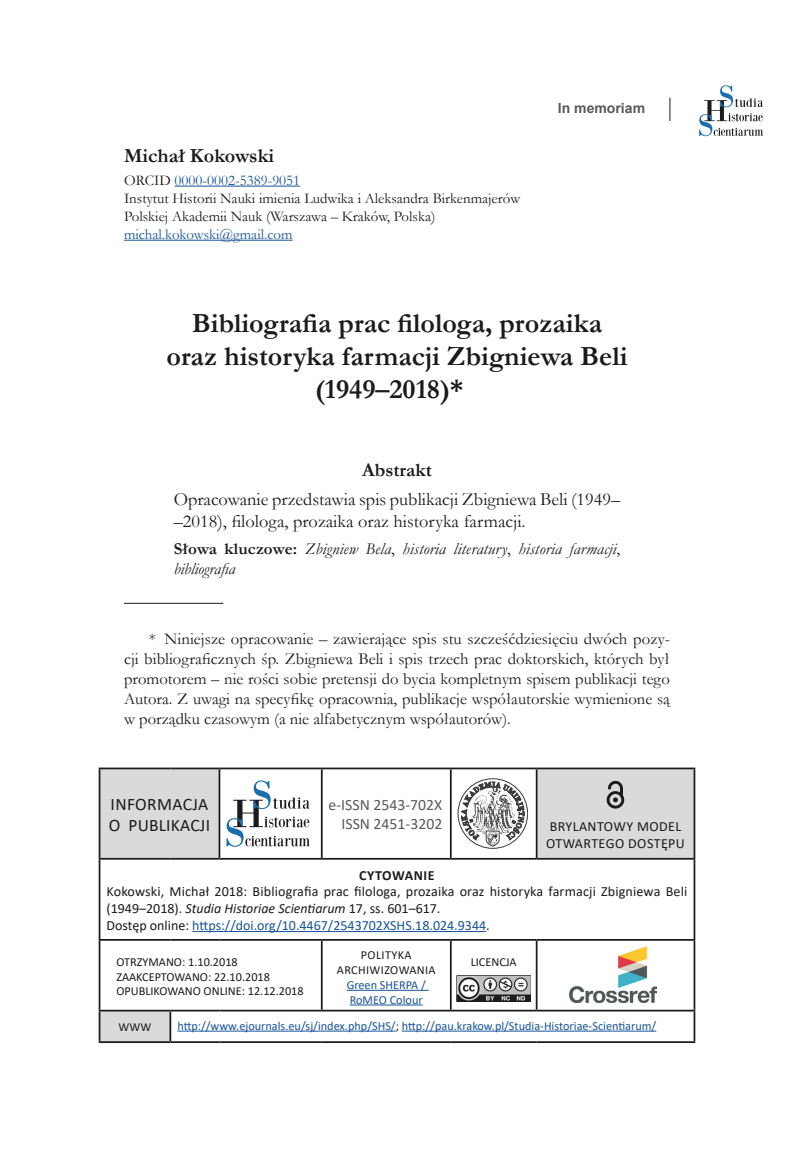
<style>
.page{position:relative;width:794px;height:1166px;background:#fff}
.page>*{position:absolute;margin:0;border:0;box-sizing:border-box;transform-origin:0 0}
.t1{font:700 28px/33.2px "Garamond";color:#1b1b1e;text-align:center}
.t2{font:700 20.12px "Garamond";color:#1b1b1e}
.t3{font:700 19.25px "Garamond";color:#1b1b1e}
.t4{font:18.38px/21.9px "Garamond";color:#1b1b1e}
.t5{font:17.5px/21px "Calibri";letter-spacing:.01em;color:#1b1b1e}
.t6{font:16.62px/20.1px "Garamond";color:#1b1b1e;text-align:justify}
.t7{font:italic 16.62px/20.1px "Garamond";letter-spacing:.01em;color:#1b1b1e}
.t8{font:15.75px/19.2px "Calibri";color:#58595b;text-align:right}
.t9{font:14.88px/18px "Garamond";color:#1b1b1e}
.t10{font:14.88px "Garamond";color:#175499}
.t11{font:14px/16.8px "Calibri";letter-spacing:.01em;color:#1b1b1e}
.t12{font:14px/17.5px "Calibri";letter-spacing:.03em;color:#1b1b1e}
.t13{font:700 14px "Arial";color:#58595b}
.t14{font:700 14px "Calibri";letter-spacing:.04em;color:#1b1b1e}
.t15{font:12.25px/14.7px "Calibri";color:#175499}
.t16{font:12.25px/14.7px "Calibri";color:#1b1b1e}
.t17{font:12.25px/15.2px "Calibri";letter-spacing:.03em;color:#1b1b1e;text-align:center}
.s1{color:#175499}
.s2{font-weight:700;font-style:normal}
.s3{font-style:normal}
.s4{font-style:italic}
.s5{color:#1b1b1e}
</style>
<div class="page">
<svg style="left:699px;top:85px;width:64px;height:51px"></svg>
<svg style="left:669px;top:98px;width:1px;height:23px"></svg>
<hr style="left:175px;top:186px;width:125px;height:1px;background:#175499">
<hr style="left:124px;top:240px;width:169px;height:1px;background:#175499">
<hr style="left:124px;top:603px;width:99px;height:1px;background:#1b1b1e">
<svg style="left:100px;top:769px;width:593px;height:272px"></svg>
<hr style="left:99px;top:767px;width:71px;height:2px;background:#1b1b1e">
<hr style="left:99px;top:769px;width:1px;height:89px;background:#1b1b1e">
<hr style="left:170px;top:767px;width:49px;height:2px;background:#1b1b1e">
<hr style="left:219px;top:767px;width:103px;height:2px;background:#1b1b1e">
<hr style="left:219px;top:769px;width:1px;height:89px;background:#1b1b1e">
<hr style="left:322px;top:767px;width:129px;height:2px;background:#1b1b1e">
<hr style="left:321px;top:769px;width:2px;height:89px;background:#1b1b1e">
<hr style="left:451px;top:767px;width:85px;height:2px;background:#1b1b1e">
<hr style="left:450px;top:769px;width:2px;height:89px;background:#1b1b1e">
<hr style="left:536px;top:767px;width:159px;height:2px;background:#1b1b1e">
<hr style="left:536px;top:769px;width:1px;height:89px;background:#1b1b1e">
<hr style="left:693px;top:769px;width:2px;height:89px;background:#1b1b1e">
<hr style="left:99px;top:858px;width:71px;height:1px;background:#1b1b1e">
<hr style="left:99px;top:859px;width:1px;height:80px;background:#1b1b1e">
<hr style="left:170px;top:858px;width:49px;height:1px;background:#1b1b1e">
<hr style="left:219px;top:858px;width:103px;height:1px;background:#1b1b1e">
<hr style="left:322px;top:858px;width:129px;height:1px;background:#1b1b1e">
<hr style="left:451px;top:858px;width:85px;height:1px;background:#1b1b1e">
<hr style="left:536px;top:858px;width:159px;height:1px;background:#1b1b1e">
<hr style="left:693px;top:859px;width:2px;height:80px;background:#1b1b1e">
<hr style="left:99px;top:939px;width:71px;height:2px;background:#1b1b1e">
<hr style="left:99px;top:941px;width:1px;height:69px;background:#1b1b1e">
<hr style="left:170px;top:939px;width:49px;height:2px;background:#1b1b1e">
<hr style="left:219px;top:939px;width:103px;height:2px;background:#1b1b1e">
<hr style="left:322px;top:939px;width:129px;height:2px;background:#1b1b1e">
<hr style="left:321px;top:941px;width:2px;height:69px;background:#1b1b1e">
<hr style="left:451px;top:939px;width:85px;height:2px;background:#1b1b1e">
<hr style="left:450px;top:941px;width:2px;height:69px;background:#1b1b1e">
<hr style="left:536px;top:939px;width:159px;height:2px;background:#1b1b1e">
<hr style="left:536px;top:941px;width:1px;height:69px;background:#1b1b1e">
<hr style="left:693px;top:941px;width:2px;height:69px;background:#1b1b1e">
<hr style="left:99px;top:1010px;width:71px;height:1px;background:#1b1b1e">
<hr style="left:99px;top:1011px;width:1px;height:30px;background:#1b1b1e">
<hr style="left:170px;top:1010px;width:49px;height:1px;background:#1b1b1e">
<hr style="left:169px;top:1011px;width:2px;height:30px;background:#1b1b1e">
<hr style="left:219px;top:1010px;width:103px;height:1px;background:#1b1b1e">
<hr style="left:322px;top:1010px;width:129px;height:1px;background:#1b1b1e">
<hr style="left:451px;top:1010px;width:85px;height:1px;background:#1b1b1e">
<hr style="left:536px;top:1010px;width:159px;height:1px;background:#1b1b1e">
<hr style="left:693px;top:1011px;width:2px;height:30px;background:#1b1b1e">
<hr style="left:99px;top:1041px;width:71px;height:2px;background:#1b1b1e">
<hr style="left:170px;top:1041px;width:49px;height:2px;background:#1b1b1e">
<hr style="left:219px;top:1041px;width:103px;height:2px;background:#1b1b1e">
<hr style="left:322px;top:1041px;width:129px;height:2px;background:#1b1b1e">
<hr style="left:451px;top:1041px;width:85px;height:2px;background:#1b1b1e">
<hr style="left:536px;top:1041px;width:159px;height:2px;background:#1b1b1e">
<svg style="left:226px;top:780px;width:84px;height:67px"></svg>
<svg style="left:461px;top:778px;width:63px;height:68px"></svg>
<img style="left:606px;top:781px;width:18px;height:27px">
<hr style="left:192px;top:931px;width:294px;height:1px;background:#175499">
<hr style="left:347px;top:990px;width:81px;height:1px;background:#175499">
<hr style="left:350px;top:1004px;width:73px;height:1px;background:#175499">
<img style="left:457px;top:975px;width:73px;height:26px">
<img style="left:570px;top:947px;width:86px;height:56px">
<hr style="left:177px;top:1031px;width:219px;height:1px;background:#175499">
<hr style="left:402px;top:1031px;width:254px;height:1px;background:#175499">
<p class="t2" style="left:124px;top:142px;width:151px">Michał Kokowski</p>
<p class="t9" style="left:124px;top:171px;width:398px">ORCID <span class="s1">0000-0002-5389-9051<br></span>Instytut Historii Nauki imienia Ludwika i Aleksandra Birkenmajerów<br>Polskiej Akademii Nauk (Warszawa – Kraków, Polska)</p>
<p class="t10" style="left:124px;top:224px;width:170px">michal.kokowski@gmail.com</p>
<p class="t13" style="left:558px;top:99px;width:89px">In memoriam</p>
<h1 class="t1" style="left:166px;top:306px;width:462px">Bibliografia prac filologa, prozaika oraz historyka farmacji Zbigniewa Beli (1949–2018)*</h1>
<p class="t3" style="left:362px;top:456px;width:71px">Abstrakt</p>
<p class="t4" style="left:174px;top:488px;width:448px">Opracowanie przedstawia spis publikacji Zbigniewa Beli (1949– –2018), filologa, prozaika oraz historyka farmacji.</p>
<p class="t7" style="left:174px;top:538px;width:448px"><span class="s2">Słowa kluczowe:</span> Zbigniew Bela<span class="s3">,</span> historia literatury<span class="s3">,</span> historia farmacji<span class="s3">, </span>bibliografia</p>
<p class="t6" style="left:124px;top:628px;width:547px;text-indent:25px">* Niniejsze opracowanie – zawierające spis stu szcześćdziesięciu dwóch pozy&shy;cji bibliograficznych śp. Zbigniewa Beli i spis trzech prac doktorskich, których był promotorem – nie rości sobie pretensji do bycia kompletnym spisem publikacji tego Autora. Z uwagi na specyfikę opracownia, publikacje współautorskie wymienione są w porządku czasowym (a nie alfabetycznym współautorów).</p>
<p class="t5" style="left:109px;top:793px;width:103px">INFORMACJA<br>O PUBLIKACJI</p>
<p class="t8" style="left:328px;top:794px;width:115px">e-ISSN 2543-702X<br>ISSN 2451-3202</p>
<p class="t12" style="left:546px;top:817px;width:140px">BRYLANTOWY MODEL<br>OTWARTEGO DOSTĘPU</p>
<p class="t14" style="left:359px;top:865px;width:77px">CYTOWANIE</p>
<p class="t11" style="left:107px;top:883px;width:582px">Kokowski, Michał 2018: Bibliografia prac filologa, prozaika oraz historyka farmacji Zbigniewa Beli (1949–2018). <span class="s4">Studia Historiae Scientiarum</span> 17, ss. 601–617.<br>Dostęp online: <span class="s1">https://doi.org/10.4467/2543702XSHS.18.024.9344</span>.</p>
<p class="t16" style="left:116px;top:954px;width:189px">OTRZYMANO: 1.10.2018<br>ZAAKCEPTOWANO: 22.10.2018<br>OPUBLIKOWANO ONLINE: 12.12.2018</p>
<p class="t17" style="left:337px;top:947px;width:100px">POLITYKA<br>ARCHIWIZOWANIA</p>
<p class="t16" style="left:471px;top:954px;width:48px">LICENCJA</p>
<p class="t15" style="left:347px;top:977px;width:81px">Green SHERPA /<br>RoMEO Colour</p>
<p class="t16" style="left:119px;top:1019px;width:34px">WWW</p>
<p class="t15" style="left:177px;top:1018px;width:480px">http://www.ejournals.eu/sj/index.php/SHS/<span class="s5">;</span> http://pau.krakow.pl/Studia-Historiae-Scientiarum/</p>
</div>
